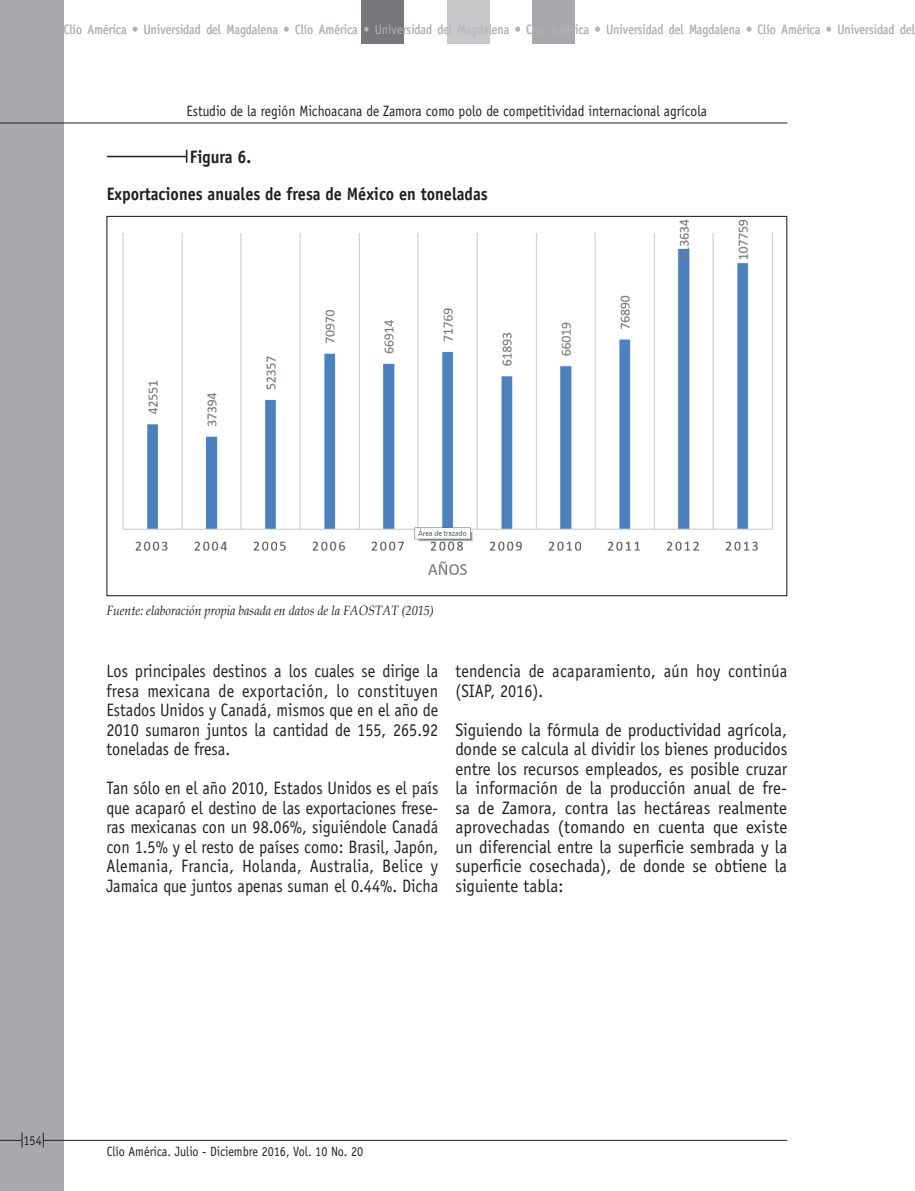
<style>
.page{position:relative;width:915px;height:1191px;background:#fff}
.page>*{position:absolute;margin:0;border:0;box-sizing:border-box;transform-origin:0 0}
.t1{font:18px/19.5px "Officina Sans";color:#231f20;text-align:justify;scale:.9 1}
.t2{font:18px/19.5px "Officina Sans";color:#231f20;text-align:justify;scale:.95 1}
.t3{font:700 18px/37px "Officina Sans";color:#231f20;scale:.9 1}
.t4{font:18px/19.5px "Officina Sans";letter-spacing:.02em;color:#231f20;scale:.9 1}
.t5{font:15px "Officina Sans";color:#231f20;scale:.9 1}
.t6{font:13.5px "Officina Sans";color:#b2b3b7;scale:.9 1}
.t7{font:italic 13.5px "Book Antiqua";color:#231f20;scale:.9 1}
.t8{font:13.5px "Officina Sans";color:#231f20;scale:.9 1}
</style>
<div class="page">
<div style="left:0;top:0;width:64px;height:1191px;background:#a8a9ad"></div>
<hr style="left:43px;top:1140px;width:744px;height:1px;background:#231f20">
<svg style="left:43px;top:1132px;width:1px;height:15px"></svg>
<svg style="left:0;top:1132px;width:23px;height:15px"></svg>
<div style="left:361px;top:0;width:43px;height:44px;background:#76787b"></div>
<div style="left:531px;top:0;width:43px;height:44px;background:#a8a9ad"></div>
<div style="left:446px;top:0;width:43px;height:44px;background:#c7c8ca"></div>
<hr style="left:0;top:123px;width:787px;height:1px;background:#231f20">
<hr style="left:107px;top:156px;width:80px;height:1px;background:#231f20">
<svg style="left:186px;top:150px;width:1px;height:13px"></svg>
<img style="left:122px;top:219px;width:651px;height:356px">
<p class="t6" style="left:64px;top:21px;width:946px">Clío América • Universidad del Magdalena • Clío América • Universidad del Magdalena • Clío América • Universidad del Magdalena • Clío América • Universidad del</p>
<p class="t5" style="left:186px;top:102px;width:579px">Estudio de la región Michoacana de Zamora como polo de competitividad internacional agrícola</p>
<p class="t3" style="left:107px;top:138px;width:424px;text-indent:83px">Figura 6.<br>Exportaciones anuales de fresa de México en toneladas</p>
<p class="t7" style="left:106px;top:601px;width:365px">Fuente: elaboración propia basada en datos de la FAOSTAT (2015)</p>
<p class="t1" style="left:106px;top:661px;width:370px">Los principales destinos a los cuales se dirige la fresa mexicana de exportación, lo constituyen Estados Unidos y Canadá, mismos que en el año de 2010 sumaron juntos la cantidad de 155, 265.92 toneladas de fresa.</p>
<p class="t1" style="left:106px;top:778px;width:370px">Tan sólo en el año 2010, Estados Unidos es el país que acaparó el destino de las exportaciones frese&shy;ras mexicanas con un 98.06%, siguiéndole Canadá con 1.5% y el resto de países como: Brasil, Japón, Alemania, Francia, Holanda, Australia, Belice y Jamaica que juntos apenas suman el 0.44%. Dicha</p>
<p class="t4" style="left:455px;top:661px;width:370px">tendencia de acaparamiento, aún hoy continúa (SIAP, 2016).</p>
<p class="t2" style="left:455px;top:720px;width:351px">Siguiendo la fórmula de productividad agrícola, donde se calcula al dividir los bienes producidos entre los recursos empleados, es posible cruzar la información de la producción anual de fre&shy;sa de Zamora, contra las hectáreas realmente aprovechadas (tomando en cuenta que existe un diferencial entre la superficie sembrada y la superficie cosechada), de donde se obtiene la siguiente tabla:</p>
<p class="t8" style="left:24px;top:1132px;width:22px">154</p>
<p class="t8" style="left:107px;top:1144px;width:286px">Clío América. Julio - Diciembre 2016, Vol. 10 No. 20</p>
</div>
